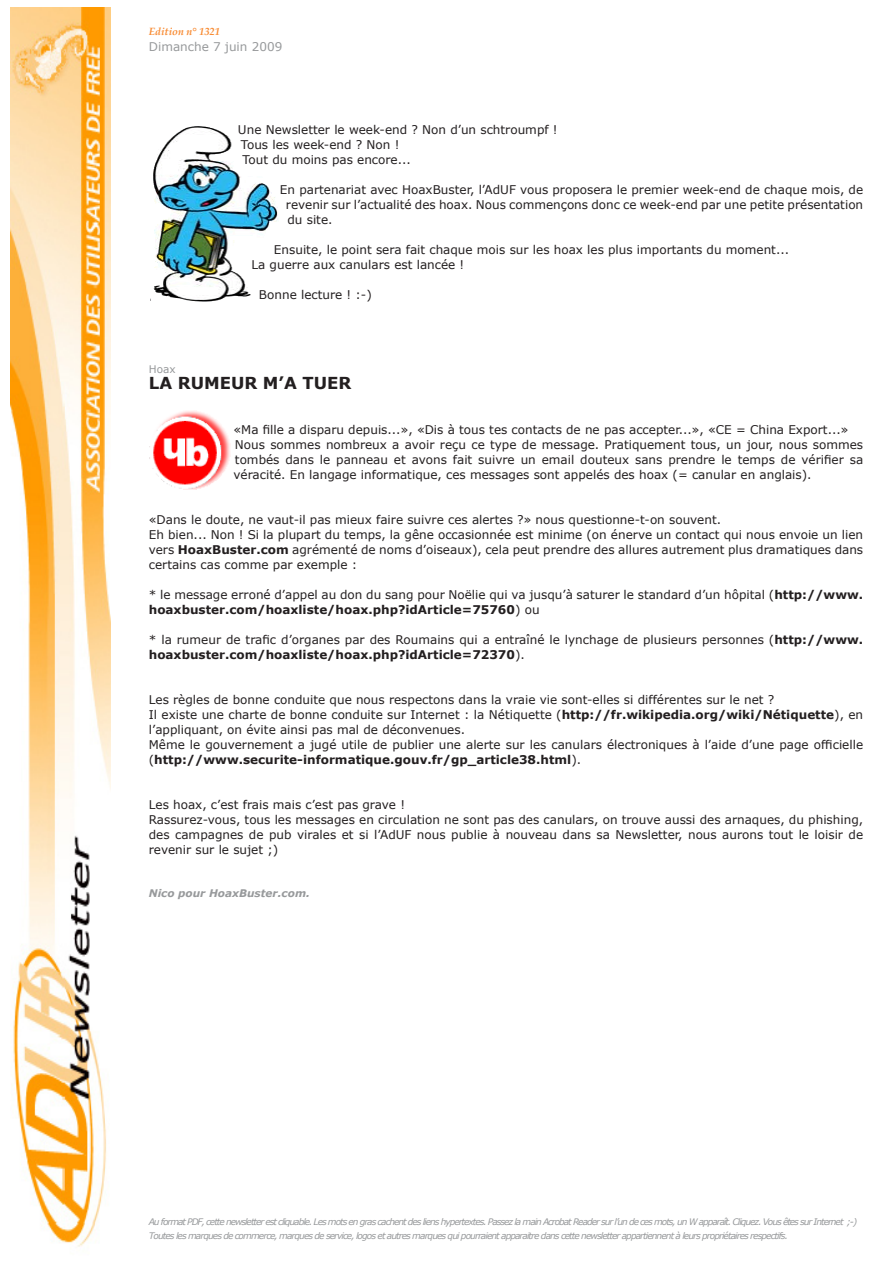
<style>
.page{position:relative;width:893px;height:1263px;background:#fff}
.page>*{position:absolute;margin:0;border:0;box-sizing:border-box;transform-origin:0 0}
.t1{font:700 16.5px "Verdana";color:#231f20}
.t2{font:12px/15px "Verdana";color:#231f20;text-align:justify}
.t3{font:12px "Verdana";color:#97999b}
.t4{font:italic 700 10.5px "Verdana";color:#97999b}
.t5{font:italic 700 10.5px "Palatino Linotype";color:#f88b33}
.t6{font:10.5px "Verdana";color:#97999b}
.t7{font:italic 9px "Verdana";letter-spacing:-.1em;color:#97999b}
.s1{font-weight:700}
</style>
<div class="page">
<img style="left:11px;top:8px;width:100px;height:1239px">
<img style="left:150px;top:126px;width:128px;height:176px">
<img style="left:149px;top:411px;width:82px;height:79px">
<p class="t5" style="left:149px;top:24px;width:73px">Edition n° 1321</p>
<p class="t3" style="left:149px;top:39px;width:135px">Dimanche 7 juin 2009</p>
<p class="t2" style="left:238px;top:121px;width:321px">Une Newsletter le week-end ? Non d’un schtroumpf !</p>
<p class="t2" style="left:241px;top:136px;width:160px">Tous les week-end ? Non !</p>
<p class="t2" style="left:242px;top:151px;width:170px">Tout du moins pas encore...</p>
<p class="t2" style="left:286px;top:181px;width:579px;text-indent:-6px">En partenariat avec HoaxBuster, l’AdUF vous proposera le premier week-end de chaque mois, de revenir sur l’actualité des hoax. Nous commençons donc ce week-end par une petite présentation du site.</p>
<p class="t2" style="left:274px;top:241px;width:517px">Ensuite, le point sera fait chaque mois sur les hoax les plus importants du moment...</p>
<p class="t2" style="left:251px;top:256px;width:214px">La guerre aux canulars est lancée !</p>
<p class="t2" style="left:259px;top:286px;width:114px">Bonne lecture ! :-)</p>
<p class="t6" style="left:149px;top:362px;width:28px">Hoax</p>
<p class="t1" style="left:149px;top:373px;width:204px">LA RUMEUR M’A TUER</p>
<p class="t2" style="left:233px;top:422px;width:616px">«Ma fille a disparu depuis...», «Dis à tous tes contacts de ne pas accepter...», «CE = China Export...»</p>
<p class="t2" style="left:233px;top:437px;width:631px">Nous sommes nombreux a avoir reçu ce type de message. Pratiquement tous, un jour, nous sommes tombés dans le panneau et avons fait suivre un email douteux sans prendre le temps de vérifier sa véracité. En langage informatique, ces messages sont appelés des hoax (= canular en anglais).</p>
<p class="t2" style="left:149px;top:512px;width:574px">«Dans le doute, ne vaut-il pas mieux faire suivre ces alertes ?» nous questionne-t-on souvent.</p>
<p class="t2" style="left:149px;top:527px;width:716px">Eh bien... Non ! Si la plupart du temps, la gêne occasionnée est minime (on énerve un contact qui nous envoie un lien vers <span class="s1">HoaxBuster.com</span> agrémenté de noms d’oiseaux), cela peut prendre des allures autrement plus dramatiques dans certains cas comme par exemple :</p>
<p class="t2" style="left:149px;top:587px;width:716px">* le message erroné d’appel au don du sang pour Noëlie qui va jusqu’à saturer le standard d’un hôpital (<span class="s1">http://www. hoaxbuster.com/hoaxliste/hoax.php?idArticle=75760</span>) ou</p>
<p class="t2" style="left:149px;top:632px;width:716px">* la rumeur de trafic d’organes par des Roumains qui a entraîné le lynchage de plusieurs personnes (<span class="s1">http://www. hoaxbuster.com/hoaxliste/hoax.php?idArticle=72370</span>).</p>
<p class="t2" style="left:149px;top:692px;width:627px">Les règles de bonne conduite que nous respectons dans la vraie vie sont-elles si différentes sur le net ?</p>
<p class="t2" style="left:149px;top:707px;width:716px">Il existe une charte de bonne conduite sur Internet : la Nétiquette (<span class="s1">http://fr.wikipedia.org/wiki/Nétiquette</span>), en l’appliquant, on évite ainsi pas mal de déconvenues.</p>
<p class="t2" style="left:149px;top:737px;width:716px">Même le gouvernement a jugé utile de publier une alerte sur les canulars électroniques à l’aide d’une page officielle (<span class="s1">http://www.securite-informatique.gouv.fr/gp_article38.html</span>).</p>
<p class="t2" style="left:149px;top:797px;width:258px">Les hoax, c’est frais mais c’est pas grave !</p>
<p class="t2" style="left:149px;top:812px;width:716px">Rassurez-vous, tous les messages en circulation ne sont pas des canulars, on trouve aussi des arnaques, du phishing, des campagnes de pub virales et si l’AdUF nous publie à nouveau dans sa Newsletter, nous aurons tout le loisir de revenir sur le sujet ;)</p>
<p class="t4" style="left:149px;top:886px;width:163px">Nico pour HoaxBuster.com.</p>
<p class="t7" style="left:149px;top:1216px;width:710px">Au format PDF, cette newsletter est cliquable. Les mots en gras cachent des liens hypertextes. Passez la main Acrobat Reader sur l’un de ces mots, un W apparaît. Cliquez. Vous êtes sur Internet ;-)</p>
<p class="t7" style="left:149px;top:1230px;width:641px">Toutes les marques de commerce, marques de service, logos et autres marques qui pourraient apparaitre dans cette newsletter appartiennent à leurs propriétaires respectifs.</p>
</div>
